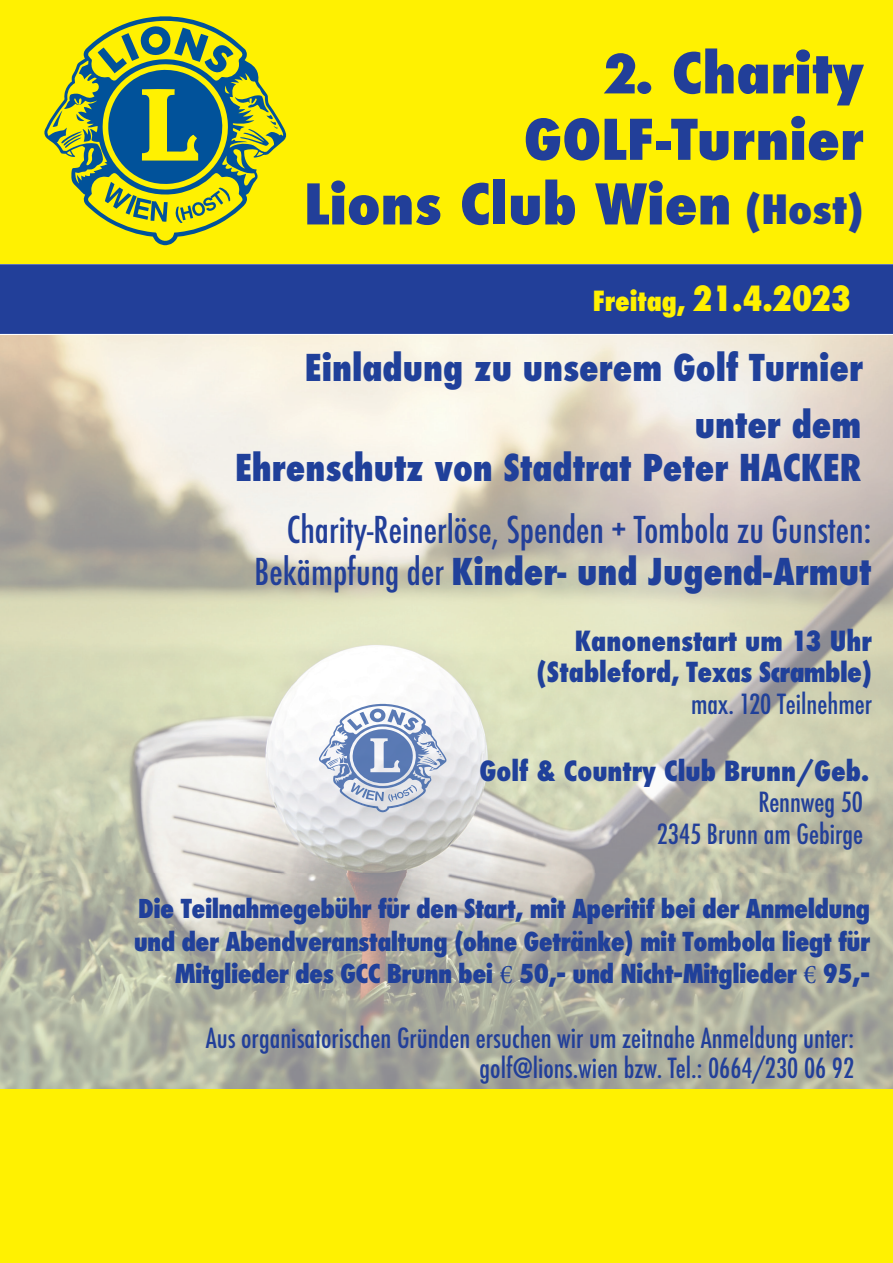
<style>
.page{position:relative;width:893px;height:1263px;background:#fff}
.page>*{position:absolute;margin:0;border:0;box-sizing:border-box;transform-origin:0 0}
.t1{font:800 condensed 54.45px/65.6px "Futura";color:#223f99;text-align:right;scale:1.12 1}
.t2{font:500 condensed 36px/42.2px "Futura";color:#223f99;text-align:right}
.t3{font:800 condensed 36px/56.7px "Futura";color:#20409a;text-align:right}
.t4{font:800 36px "Futura Condensed BQ";color:#fff101}
.t5{font:800 28.5px "Futura Condensed BQ";color:#20409a}
.t6{font:800 27px/32.7px "Futura Condensed BQ";color:#20409a;text-align:right}
.t7{font:500 condensed 27px/31.7px "Futura";color:#223f99;text-align:right}
.t8{font:800 condensed 27px "Futura";color:#20409a}
.t9{font:500 condensed 27px "Futura";color:#20409a}
.s1{font-family:"Futura Condensed BQ";font-stretch:normal;font-size:55.95px}
.s2{font-size:39.3px}
.s3{font-family:"Futura";font-stretch:condensed;font-size:27px}
.s4{font-weight:800;color:#20409a}
.s5{font-size:27px}
.s6{font-family:"Minion Pro";font-weight:400}
</style>
<div class="page">
<img style="left:0;top:335px;width:893px;height:754px">
<div style="left:0;top:0;width:893px;height:263px;background:#fff101"></div>
<div style="left:0;top:0;width:893px;height:264px;border:2px solid #fff101"></div>
<svg style="left:44px;top:16px;width:242px;height:229px"></svg>
<div style="left:0;top:264px;width:893px;height:70px;background:#223f99;border:2px solid #223f99"></div>
<div style="left:0;top:1089px;width:893px;height:174px;background:#fff101"></div>
<img style="left:319px;top:704px;width:128px;height:108px">
<h1 class="t1" style="left:304px;top:41px;width:501px"><span class="s1">2</span>. Charity<br>GOLF-Turnier<br>Lions Club Wien <span class="s2">(Host)</span></h1>
<h2 class="t4" style="left:593px;top:277px;width:260px"><span class="s3">Freitag,</span> 21.4.2023</h2>
<h2 class="t3" style="left:305px;top:339px;width:560px">Einladung zu unserem Golf Turnier unter dem</h2>
<h2 class="t3" style="left:235px;top:439px;width:628px">Ehrenschutz von Stadtrat Peter HACKER</h2>
<h2 class="t2" style="left:255px;top:509px;width:618px">Charity-Reinerlöse, Spenden + Tombola zu Gunsten:<br>Bekämpfung der <span class="s4">Kinder- und Jugend-Armut</span></h2>
<p class="t8" style="left:575px;top:622px;width:299px">Kanonenstart um 13 Uhr</p>
<p class="t5" style="left:536px;top:655px;width:337px"><span class="s3">(Stableford</span><span class="s5">,</span> Texas Scramble<span class="s3">)</span></p>
<p class="t9" style="left:691px;top:687px;width:182px">max. 120 Teilnehmer</p>
<p class="t8" style="left:479px;top:752px;width:391px">Golf &amp; Country Club Brunn/Geb.</p>
<p class="t7" style="left:657px;top:787px;width:208px">Rennweg 50<br>2345 Brunn am Gebirge</p>
<p class="t6" style="left:134px;top:892px;width:737px">Die Teilnahmegebühr für den Start, mit Aperitif bei der Anmeldung und der Abendveranstaltung (ohne Getränke) mit Tombola liegt für<br>Mitglieder des GCC Brunn bei <span class="s6">€</span> 50,- und Nicht-Mitglieder <span class="s6">€</span> 95,-</p>
<p class="t7" style="left:206px;top:1022px;width:650px;line-height:30.8px">Aus organisatorischen Gründen ersuchen wir um zeitnahe Anmeldung unter: golf@lions.wien bzw. Tel.: 0664/230 06 92</p>
</div>
